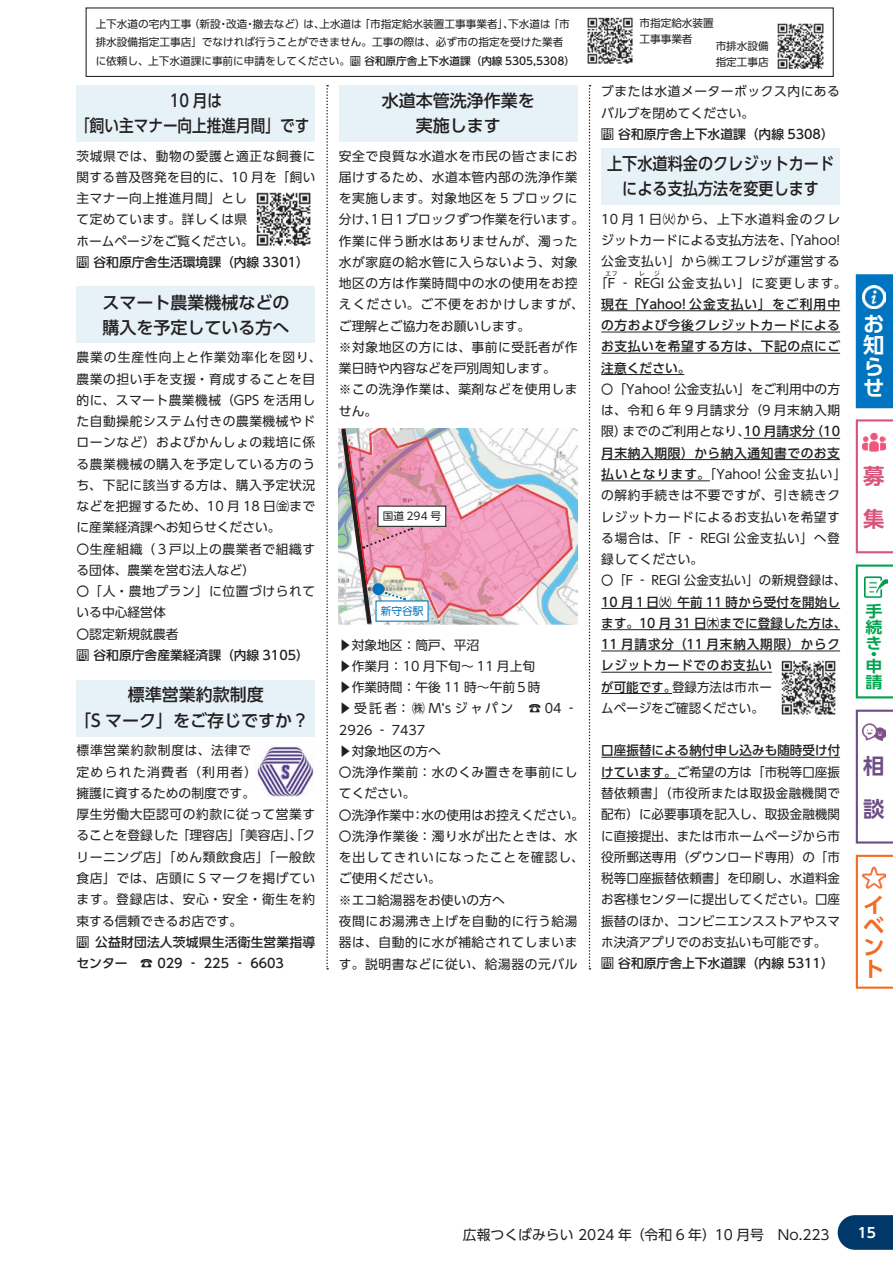
<style>
.page{position:relative;width:893px;height:1263px;background:#fff}
.page>*{position:absolute;margin:0;border:0;box-sizing:border-box;transform-origin:0 0}
.t1{font:700 21.3px/21.3px "UD Shin Go Pr 6 N De";color:#fff;text-align:justify}
.t2{font:700 21.3px/21.3px "UD Shin Go Pr 6 N De";color:#f36a21;text-align:justify}
.t3{font:700 21.3px/42.5px "UD Shin Go Pr 6 N De";color:#6d4d87}
.t4{font:700 21.3px/42.5px "UD Shin Go Pr 6 N De";color:#d8547a}
.t5{font:500 16.95px/25.5px "UD Shin Go Pr 6 N";color:#231f20;text-align:center}
.t6{font:500 16.95px/25.5px "UD Shin Go Pr 6 N";color:#231f20;text-align:center;scale:.89 1}
.t7{font:500 16.95px/25.5px "UD Shin Go Pr 6 N";color:#231f20;text-align:center;scale:.86 1}
.t8{font:700 15.6px/15.6px "UD Shin Go Pr 6 N De";color:#00a54f;text-align:justify;scale:1.09 1}
.t9{font:13.8px "UD Shin Go Pr 6 N";color:#231f20}
.t10{font:700 13.8px "UD Shin Go Pr 6 N De";color:#fff}
.t11{font:12.75px/21.3px "UD Shin Go Pr 6 N";letter-spacing:.04em;color:#231f20}
.t12{font:500 12.75px/21.3px "UD Shin Go Pr 6 N";letter-spacing:.015em;color:#231f20}
.t13{font:12.75px/21.3px "UD Shin Go Pr 6 N";letter-spacing:.04em;color:#231f20;scale:.95 1}
.t14{font:10.65px/15.9px "UD Shin Go Pr 6 N";color:#231f20}
.t15{font:10.65px "UD Shin Go Pr 6 N";color:#0074be}
.t16{font:6.45px "UD Shin Go Pr 6 N";color:#231f20}
.s1{font-weight:500}
.s2{font-weight:400}
</style>
<div class="page">
<div style="left:855px;top:274px;width:38px;height:135px;background:#0074be"></div>
<img style="left:862px;top:286px;width:23px;height:22px">
<svg style="left:855px;top:564px;width:38px;height:135px"></svg>
<img style="left:864px;top:576px;width:23px;height:23px">
<svg style="left:855px;top:709px;width:38px;height:135px"></svg>
<img style="left:862px;top:721px;width:23px;height:23px">
<svg style="left:855px;top:854px;width:38px;height:135px"></svg>
<img style="left:862px;top:866px;width:23px;height:23px">
<svg style="left:589px;top:85px;width:1px;height:884px"></svg>
<svg style="left:326px;top:85px;width:2px;height:884px"></svg>
<div style="left:86px;top:7px;width:748px;height:70px;border:1px solid #231f20"></div>
<img style="left:587px;top:17px;width:46px;height:47px">
<img style="left:777px;top:23px;width:47px;height:46px">
<hr style="left:601px;top:310px;width:239px;height:1px;background:#231f20">
<hr style="left:601px;top:332px;width:239px;height:1px;background:#231f20">
<hr style="left:601px;top:353px;width:239px;height:1px;background:#231f20">
<hr style="left:601px;top:374px;width:83px;height:1px;background:#231f20">
<hr style="left:744px;top:438px;width:96px;height:1px;background:#231f20">
<hr style="left:601px;top:459px;width:239px;height:1px;background:#231f20">
<hr style="left:601px;top:480px;width:109px;height:1px;background:#231f20">
<hr style="left:601px;top:608px;width:239px;height:1px;background:#231f20">
<hr style="left:601px;top:629px;width:239px;height:1px;background:#231f20">
<hr style="left:601px;top:651px;width:239px;height:1px;background:#231f20">
<hr style="left:601px;top:672px;width:171px;height:1px;background:#231f20">
<hr style="left:601px;top:693px;width:71px;height:1px;background:#231f20">
<hr style="left:601px;top:757px;width:239px;height:1px;background:#231f20">
<hr style="left:601px;top:778px;width:76px;height:1px;background:#231f20">
<div style="left:601px;top:148px;width:239px;height:57px;background:#e6f1f8"></div>
<img style="left:781px;top:660px;width:55px;height:55px">
<div style="left:77px;top:85px;width:238px;height:56px;background:#e6f1f8"></div>
<img style="left:256px;top:192px;width:55px;height:54px">
<div style="left:77px;top:680px;width:238px;height:56px;background:#e6f1f8"></div>
<img style="left:257px;top:747px;width:57px;height:50px">
<div style="left:339px;top:85px;width:239px;height:56px;background:#e6f1f8"></div>
<img style="left:412px;top:428px;width:166px;height:196px">
<div style="left:376px;top:601px;width:52px;height:20px;background:#fff"></div>
<div style="left:378px;top:506px;width:68px;height:20px;background:#fff"></div>
<div style="left:377px;top:506px;width:69px;height:21px;border:1px solid #231f20"></div>
<img style="left:339px;top:428px;width:73px;height:197px">
<svg style="left:855px;top:419px;width:38px;height:135px"></svg>
<img style="left:862px;top:431px;width:23px;height:22px">
<div style="left:77px;top:287px;width:238px;height:56px;background:#e6f1f8"></div>
<svg style="left:838px;top:1215px;width:55px;height:35px;background:#124673"></svg>
<p class="t14" style="left:96px;top:14px;width:481px;line-height:18.6px">上下水道の宅内工事（新設・改造・撤去など）は、上水道は「市指定給水装置工事事業者」、下水道は「市排水設備指定工事店」でなければ行うことができません。工事の際は、必ず市の指定を受けた業者に依頼し、上下水道課に事前に申請をしてください。<span class="s1">問 谷和原庁舎上下水道課（内線 5305,5308）</span></p>
<h2 class="t7" style="left:75px;top:87px;width:274px">10 月は<br>「飼い主マナー向上推進月間」です</h2>
<p class="t11" style="left:77px;top:145px;width:240px">茨城県では、動物の愛護と適正な飼養に関する普及啓発を目的に、10 月を「飼い主マナー向上推進月間」とし<br>て定めています。詳しくは県<br>ホームページをご覧ください。</p>
<p class="t12" style="left:77px;top:251px;width:234px">問 谷和原庁舎生活環境課（内線 3301）</p>
<h2 class="t5" style="left:103px;top:289px;width:189px;text-align:left">スマート農業機械などの購入を予定している方へ</h2>
<p class="t11" style="left:77px;top:346px;width:247px">農業の生産性向上と作業効率化を図り、農業の担い手を支援・育成することを目的に、スマート農業機械（GPS を活用した自動操舵システム付きの農業機械やドローンなど）およびかんしょの栽培に係る農業機械の購入を予定している方のうち、下記に該当する方は、購入予定状況などを把握するため、10 月 18 日㈮までに産業経済課へお知らせください。<br>〇生産組織（３戸以上の農業者で組織する団体、農業を営む法人など）<br>〇「人・農地プラン」に位置づけられている中心経営体<br>〇認定新規就農者</p>
<p class="t12" style="left:77px;top:644px;width:234px">問 谷和原庁舎産業経済課（内線 3105）</p>
<h2 class="t5" style="left:74px;top:682px;width:237px">標準営業約款制度<br>「S マーク」をご存じですか？</h2>
<p class="t11" style="left:77px;top:739px;width:240px">標準営業約款制度は、法律で<br>定められた消費者（利用者）<br>擁護に資するための制度です。<br>厚生労働大臣認可の約款に従って営業することを登録した「理容店」「美容店」、「クリーニング店」「めん類飲食店」「一般飲食店」では、店頭に S マークを掲げています。登録店は、安心・安全・衛生を約束する信頼できるお店です。</p>
<p class="t12" style="left:77px;top:931px;width:240px">問 公益財団法人茨城県生活衛生営業指導センター　☎ 029 ‐ 225 ‐ 6603</p>
<h2 class="t5" style="left:382px;top:87px;width:155px">水道本管洗浄作業を実施します</h2>
<p class="t11" style="left:339px;top:145px;width:247px">安全で良質な水道水を市民の皆さまにお届けするため、水道本管内部の洗浄作業を実施します。対象地区を 5 ブロックに分け、1日1ブロックずつ作業を行います。作業に伴う断水はありませんが、濁った水が家庭の給水管に入らないよう、対象地区の方は作業時間中の水の使用をお控えください。ご不便をおかけしますが、ご理解とご協力をお願いします。<br>※対象地区の方には、事前に受託者が作業日時や内容などを戸別周知します。<br>※この洗浄作業は、薬剤などを使用しません。</p>
<p class="t14" style="left:383px;top:508px;width:60px">国道 294 号</p>
<p class="t15" style="left:381px;top:602px;width:44px">新守谷駅</p>
<p class="t11" style="left:339px;top:634px;width:247px">▶対象地区：筒戸、平沼<br>▶作業月：10 月下旬～ 11 月上旬<br>▶作業時間：午後 11 時～午前５時<br>▶受託者：㈱M‘sジャパン　☎04‐<br>2926 ‐ 7437<br>▶対象地区の方へ<br>〇洗浄作業前：水のくみ置きを事前にしてください。<br>〇洗浄作業中：水の使用はお控えください。〇洗浄作業後：濁り水が出たときは、水を出してきれいになったことを確認し、ご使用ください。<br>※エコ給湯器をお使いの方へ<br>夜間にお湯沸き上げを自動的に行う給湯器は、自動的に水が補給されてしまいます。説明書などに従い、給湯器の元バル</p>
<p class="t14" style="left:639px;top:15px;width:76px">市指定給水装置工事事業者</p>
<p class="t14" style="left:716px;top:38px;width:55px">市排水設備指定工事店</p>
<p class="t11" style="left:601px;top:80px;width:240px">ブまたは水道メーターボックス内にあるバルブを閉めてください。</p>
<p class="t12" style="left:601px;top:123px;width:234px">問 谷和原庁舎上下水道課（内線 5308）</p>
<h2 class="t6" style="left:607px;top:150px;width:257px">上下水道料金のクレジットカードによる支払方法を変更します</h2>
<p class="t11" style="left:595px;top:208px;width:253px;text-align:center">10 月１日㈫から、上下水道料金のクレジットカードによる支払方法を、「Yahoo!公金支払い」から㈱エフレジが運営する「F ‐ REGI 公金支払い」に変更します。</p>
<p class="t16" style="left:605px;top:268px;width:14px">エフ</p>
<p class="t16" style="left:639px;top:268px;width:8px">レ</p>
<p class="t16" style="left:654px;top:268px;width:8px">ジ</p>
<p class="t12" style="left:601px;top:293px;width:240px;text-align:justify">現在「Yahoo! 公金支払い」をご利用中の方および今後クレジットカードによるお支払いを希望する方は、下記の点にご注意ください。</p>
<p class="t13" style="left:601px;top:378px;width:260px">〇「Yahoo! 公金支払い」をご利用中の方は、令和 6 年 9 月請求分（9 月末納入期限）までのご利用となり、<span class="s1">10 月請求分（10月末納入期限）から納入通知書でのお支払いとなります。</span>「Yahoo! 公金支払い」の解約手続きは不要ですが、引き続きクレジットカードによるお支払いを希望する場合は、「F ‐ REGI 公金支払い」へ登録してください。<br>〇「F ‐ REGI 公金支払い」の新規登録は、</p>
<p class="t12" style="left:601px;top:591px;width:247px">10 月１日㈫ 午前 11 時から受付を開始します。10 月 31 日㈭までに登録した方は、<br>11 月請求分（11 月末納入期限）からクレジットカードでのお支払い<br>が可能です。<span class="s2">登録方法は市ホー<br>ムページをご確認ください。</span></p>
<p class="t11" style="left:601px;top:739px;width:240px;text-align:justify"><span class="s1">口座振替による納付申し込みも随時受け付けています。</span>ご希望の方は「市税等口座振替依頼書」（市役所または取扱金融機関で配布）に必要事項を記入し、取扱金融機関に直接提出、または市ホームページから市役所郵送専用（ダウンロード専用）の「市税等口座振替依頼書」を印刷し、水道料金お客様センターに提出してください。口座振替のほか、コンビニエンスストアやスマホ決済アプリでのお支払いも可能です。</p>
<p class="t12" style="left:601px;top:952px;width:234px">問 谷和原庁舎上下水道課（内線 5311）</p>
<h1 class="t1" style="left:863px;top:313px;width:22px">お知らせ</h1>
<h1 class="t4" style="left:863px;top:454px;width:23px">募集</h1>
<p class="t8" style="left:865px;top:603px;width:17px">手続き</p>
<p class="t8" style="left:865px;top:648px;width:16px;line-height:11.7px">・申</p>
<p class="t8" style="left:865px;top:673px;width:17px">請</p>
<h1 class="t3" style="left:863px;top:744px;width:23px">相談</h1>
<h1 class="t2" style="left:863px;top:893px;width:22px">イベント</h1>
<p class="t9" style="left:463px;top:1224px;width:368px">広報つくばみらい 2024 年（令和 6 年）10 月号　No.223</p>
<p class="t10" style="left:858px;top:1221px;width:20px">15</p>
</div>
